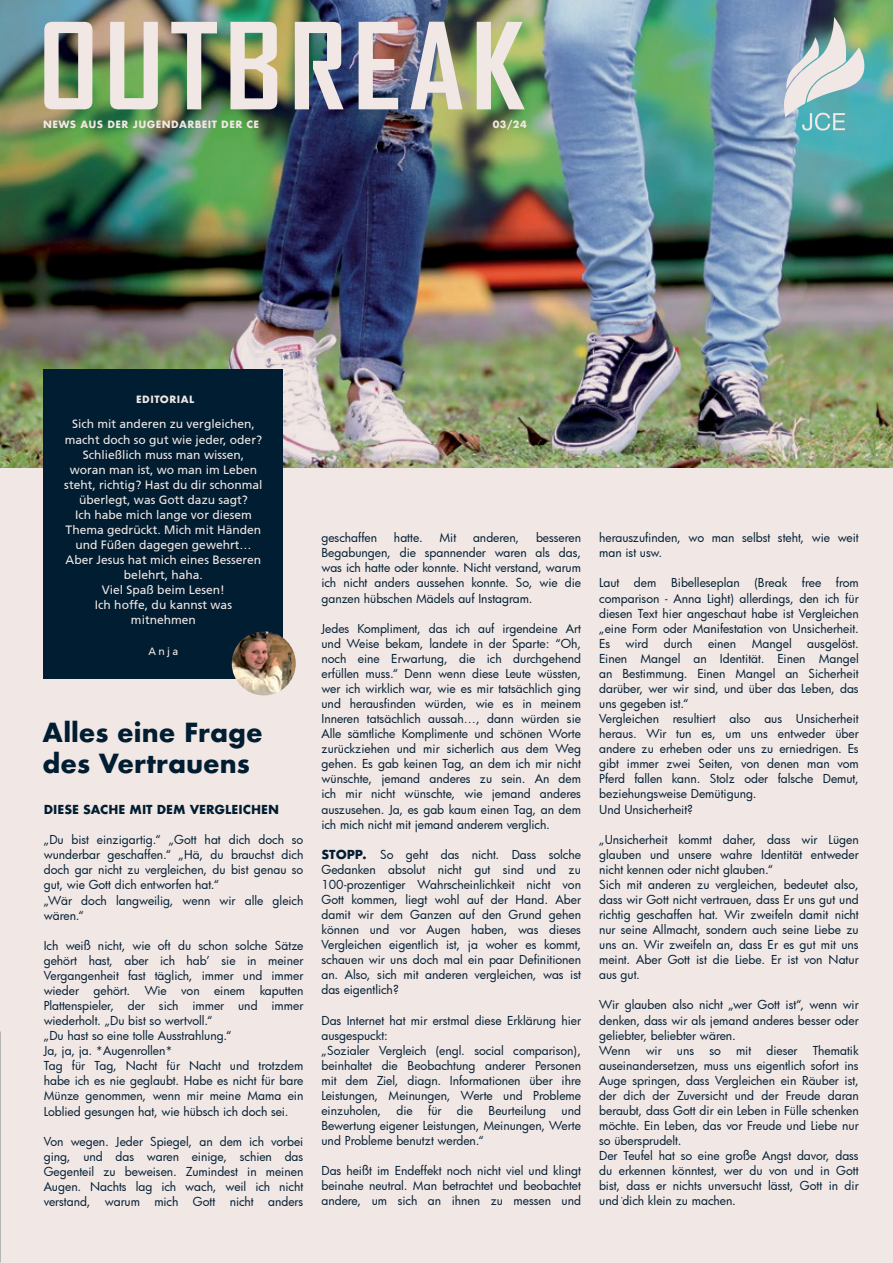
<style>
.page{position:relative;width:893px;height:1263px;background:#f1e7e5}
.page>*{position:absolute;margin:0;border:0;box-sizing:border-box;transform-origin:0 0}
.t1{font:700 114.6px "Agency FB";letter-spacing:.05em;color:#f1e7e5;scale:1.09 1}
.t2{font:700 25.65px/30.2px "Futura";color:#001d31}
.t3{font:12px/15px "Futura";letter-spacing:-.005em;color:#001d31}
.t4{font:12px/15px "Frutiger CE";color:#f1e7e5;text-align:center}
.t5{font:700 12px "Futura";color:#001d31}
.t6{font:10.5px "Frutiger CE";color:#f1e7e5}
.t7{font:700 9.75px "Futura";letter-spacing:.045em;color:#f1e7e5}
.s1{font-weight:700}
</style>
<div class="page">
<img style="left:0;top:0;width:893px;height:467px">
<svg style="left:784px;top:17px;width:81px;height:114px"></svg>
<div style="left:43px;top:370px;width:240px;height:309px;background:#001d31"></div>
<img style="left:232px;top:631px;width:64px;height:64px;border-radius:32px">
<h1 class="t1" style="left:39px;top:-5px;width:448px">OUTBREAK</h1>
<p class="t7" style="left:43px;top:117px;width:218px">NEWS AUS DER JUGENDARBEIT DER CE</p>
<p class="t7" style="left:493px;top:117px;width:36px">03/24</p>
<p class="t7" style="left:136px;top:393px;width:59px">EDITORIAL</p>
<p class="t4" style="left:64px;top:417px;width:200px">Sich mit anderen zu vergleichen, macht doch so gut wie jeder, oder?<br>Schließlich muss man wissen, woran man ist, wo man im Leben steht, richtig? Hast du dir schonmal überlegt, was Gott dazu sagt?<br>Ich habe mich lange vor diesem<br>Thema gedrückt. Mich mit Händen und Füßen dagegen gewehrt…<br>Aber Jesus hat mich eines Besseren belehrt, haha.<br>Viel Spaß beim Lesen!<br>Ich hoffe, du kannst was mitnehmen</p>
<p class="t6" style="left:149px;top:645px;width:31px">Anja</p>
<h2 class="t2" style="left:43px;top:718px;width:222px">Alles eine Frage des Vertrauens</h2>
<p class="t5" style="left:44px;top:801px;width:237px">DIESE SACHE MIT DEM VERGLEICHEN</p>
<p class="t3" style="left:44px;top:832px;width:261px">„Du bist einzigartig.“ „Gott hat dich doch so wunderbar geschaffen.“ „Hä, du brauchst dich doch gar nicht zu vergleichen, du bist genau so gut, wie Gott dich entworfen hat.“<br>„Wär doch langweilig, wenn wir alle gleich wären.“</p>
<p class="t3" style="left:44px;top:937px;width:261px">Ich weiß nicht, wie oft du schon solche Sätze gehört hast, aber ich hab’ sie in meiner Vergangenheit fast täglich, immer und immer wieder gehört. Wie von einem kaputten Plattenspieler, der sich immer und immer wiederholt. „Du bist so wertvoll.“<br>„Du hast so eine tolle Ausstrahlung.“<br>Ja, ja, ja. *Augenrollen*<br>Tag für Tag, Nacht für Nacht und trotzdem habe ich es nie geglaubt. Habe es nicht für bare Münze genommen, wenn mir meine Mama ein Loblied gesungen hat, wie hübsch ich doch sei.</p>
<p class="t3" style="left:44px;top:1133px;width:261px;text-align:justify">Von wegen. Jeder Spiegel, an dem ich vorbei ging, und das waren einige, schien das Gegenteil zu beweisen. Zumindest in meinen Augen. Nachts lag ich wach, weil ich nicht verstand, warum mich Gott nicht anders</p>
<p class="t3" style="left:321px;top:530px;width:57px">geschaffen</p>
<p class="t3" style="left:394px;top:530px;width:30px">hatte.</p>
<p class="t3" style="left:439px;top:530px;width:18px">Mit</p>
<p class="t3" style="left:473px;top:530px;width:48px">anderen,</p>
<p class="t3" style="left:321px;top:530px;width:261px;text-align:justify;text-indent:215px">besseren Begabungen, die spannender waren als das, was ich hatte oder konnte. Nicht verstand, warum ich nicht anders aussehen konnte. So, wie die ganzen hübschen Mädels auf Instagram.</p>
<p class="t3" style="left:321px;top:620px;width:261px;text-align:justify">Jedes Kompliment, das ich auf irgendeine Art und Weise bekam, landete in der Sparte: “Oh, noch eine Erwartung, die ich durchgehend erfüllen muss.“ Denn wenn diese Leute wüssten, wer ich wirklich war, wie es mir tatsächlich ging und herausfinden würden, wie es in meinem Inneren tatsächlich aussah…, dann würden sie Alle sämtliche Komplimente und schönen Worte zurückziehen und mir sicherlich aus dem Weg gehen. Es gab keinen Tag, an dem ich mir nicht wünschte, jemand anderes zu sein. An dem ich mir nicht wünschte, wie jemand anderes auszusehen. Ja, es gab kaum einen Tag, an dem ich mich nicht mit jemand anderem verglich.</p>
<p class="t3" style="left:321px;top:847px;width:261px;text-align:justify"><span class="s1">STOPP.</span> So geht das nicht. Dass solche Gedanken absolut nicht gut sind und zu 100-prozentiger Wahrscheinlichkeit nicht von Gott kommen, liegt wohl auf der Hand. Aber damit wir dem Ganzen auf den Grund gehen können und vor Augen haben, was dieses Vergleichen eigentlich ist, ja woher es kommt, schauen wir uns doch mal ein paar Definitionen an. Also, sich mit anderen vergleichen, was ist das eigentlich?</p>
<p class="t3" style="left:321px;top:1012px;width:261px">Das Internet hat mir erstmal diese Erklärung hier ausgespuckt:<br>„Sozialer Vergleich (engl. social comparison), beinhaltet die Beobachtung anderer Personen mit dem Ziel, diagn. Informationen über ihre Leistungen, Meinungen, Werte und Probleme einzuholen,</p>
<p class="t3" style="left:397px;top:1103px;width:18px">die</p>
<p class="t3" style="left:428px;top:1103px;width:15px">für</p>
<p class="t3" style="left:457px;top:1103px;width:18px">die</p>
<p class="t3" style="left:488px;top:1103px;width:59px">Beurteilung</p>
<p class="t3" style="left:321px;top:1103px;width:261px;text-align:justify;text-indent:240px">und Bewertung eigener Leistungen, Meinungen, Werte und Probleme benutzt werden.“</p>
<p class="t3" style="left:321px;top:1163px;width:261px;text-align:justify">Das heißt im Endeffekt noch nicht viel und klingt beinahe neutral. Man betrachtet und beobachtet andere, um sich an ihnen zu messen und</p>
<p class="t3" style="left:599px;top:530px;width:261px">herauszufinden, wo man selbst steht, wie weit man ist usw.</p>
<p class="t3" style="left:599px;top:575px;width:261px;text-align:justify">Laut dem Bibelleseplan (Break free from comparison - Anna Light) allerdings, den ich für diesen Text hier angeschaut habe ist Vergleichen „eine Form oder Manifestation von Unsicherheit.<br>Es</p>
<p class="t3" style="left:599px;top:635px;width:261px;text-indent:208px">ausgelöst.<br>Einen Mangel an Identität. Einen Mangel an Bestimmung. Einen Mangel an Sicherheit darüber, wer wir sind, und über das Leben, das uns gegeben ist.“<br>Vergleichen resultiert also aus Unsicherheit heraus. Wir tun es, um uns entweder über andere zu erheben oder uns zu erniedrigen. Es gibt immer zwei Seiten, von denen man vom Pferd fallen kann. Stolz oder falsche Demut, beziehungsweise Demütigung.<br>Und Unsicherheit?</p>
<p class="t3" style="left:599px;top:831px;width:261px">„Unsicherheit kommt daher, dass wir Lügen glauben und unsere wahre Identität entweder nicht kennen oder nicht glauben.“<br>Sich mit anderen zu vergleichen, bedeutet also, dass wir Gott nicht vertrauen, dass Er uns gut und richtig geschaffen hat. Wir zweifeln damit nicht nur seine Allmacht, sondern auch seine Liebe zu uns an. Wir zweifeln an, dass Er es gut mit uns meint. Aber Gott ist die Liebe. Er ist von Natur aus gut.</p>
<p class="t3" style="left:599px;top:997px;width:261px">Wir glauben also nicht „wer Gott ist“, wenn wir denken, dass wir als jemand anderes besser oder geliebter, beliebter wären.<br>Wenn</p>
<p class="t3" style="left:626px;top:635px;width:24px">wird</p>
<p class="t3" style="left:664px;top:635px;width:30px">durch</p>
<p class="t3" style="left:708px;top:635px;width:30px">einen</p>
<p class="t3" style="left:752px;top:635px;width:42px">Mangel</p>
<p class="t3" style="left:599px;top:1042px;width:261px;text-indent:214px">Thematik auseinandersetzen, muss uns eigentlich sofort ins Auge springen, dass Vergleichen ein Räuber ist, der dich der Zuversicht und der Freude daran beraubt, dass Gott dir ein Leben in Fülle schenken möchte. Ein Leben, das vor Freude und Liebe nur so übersprudelt.<br>Der Teufel hat so eine große Angst davor, dass du erkennen könntest, wer du von und in Gott bist, dass er nichts unversucht lässt, Gott in dir und dich klein zu machen.</p>
<p class="t3" style="left:646px;top:1042px;width:18px">wir</p>
<p class="t3" style="left:677px;top:1042px;width:19px">uns</p>
<p class="t3" style="left:709px;top:1042px;width:13px">so</p>
<p class="t3" style="left:736px;top:1042px;width:17px">mit</p>
<p class="t3" style="left:766px;top:1042px;width:33px">dieser</p>
</div>
